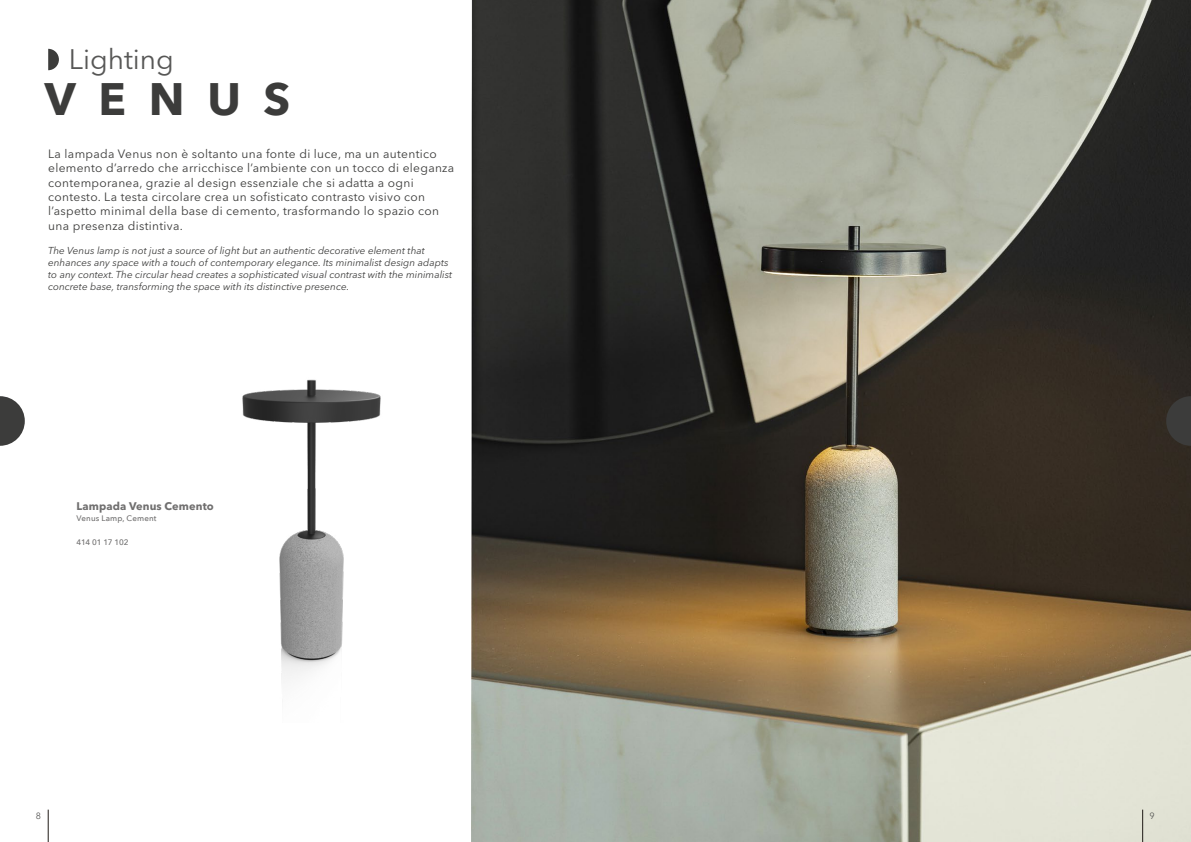
<style>
.page{position:relative;width:1191px;height:842px;background:#fff}
.page>*{position:absolute;margin:0;border:0;box-sizing:border-box;transform-origin:0 0}
.t1{font:700 45.4px "Avenir Next";letter-spacing:.5em;color:#3c3c3b}
.t2{font:28px "Avenir Next LT Pro";color:#575756}
.t3{font:12px/14.4px "Avenir Next LT Pro";letter-spacing:.025em;color:#3c3c3b}
.t4{font:700 11px "Avenir Next LT Pro";letter-spacing:.01em;color:#706f6f}
.t5{font:italic 10px/12px "Avenir Next LT Pro";color:#3c3c3b}
.t6{font:9px "Avenir Next LT Pro";color:#575756}
.t7{font:500 8px "Avenir Next";letter-spacing:.015em;color:#706f6f}
.t8{font:500 8px "Avenir Next";letter-spacing:-.04em;color:#706f6f}
</style>
<div class="page">
<img style="left:471px;top:0;width:720px;height:842px">
<svg style="left:0;top:396px;width:25px;height:50px"></svg>
<svg style="left:48px;top:49px;width:11px;height:21px"></svg>
<svg style="left:1166px;top:396px;width:25px;height:50px"></svg>
<img style="left:242px;top:379px;width:139px;height:300px">
<hr style="left:48px;top:810px;width:1px;height:32px;background:#1f1a16">
<hr style="left:1142px;top:810px;width:1px;height:32px;background:#1f1a16">
<h2 class="t2" style="left:69px;top:43px;width:107px">Lighting</h2>
<h1 class="t1" style="left:45px;top:60px;width:247px">VENUS</h1>
<p class="t3" style="left:48px;top:146px;width:407px">La lampada Venus non è soltanto una fonte di luce, ma un autentico elemento d’arredo che arricchisce l’ambiente con un tocco di eleganza contemporanea, grazie al design essenziale che si adatta a ogni contesto. La testa circolare crea un sofisticato contrasto visivo con l’aspetto minimal della base di cemento, trasformando lo spazio con una presenza distintiva.</p>
<p class="t5" style="left:48px;top:244px;width:405px">The Venus lamp is not just a source of light but an authentic decorative element that enhances any space with a touch of contemporary elegance. Its minimalist design adapts to any context. The circular head creates a sophisticated visual contrast with the minimalist concrete base, transforming the space with its distinctive presence.</p>
<p class="t4" style="left:77px;top:499px;width:139px">Lampada Venus Cemento</p>
<p class="t7" style="left:77px;top:511px;width:81px">Venus Lamp, Cement</p>
<p class="t8" style="left:77px;top:535px;width:53px">414 01 17 102</p>
<p class="t6" style="left:36px;top:811px;width:7px">8</p>
<p class="t6" style="left:1149px;top:811px;width:7px">9</p>
</div>
